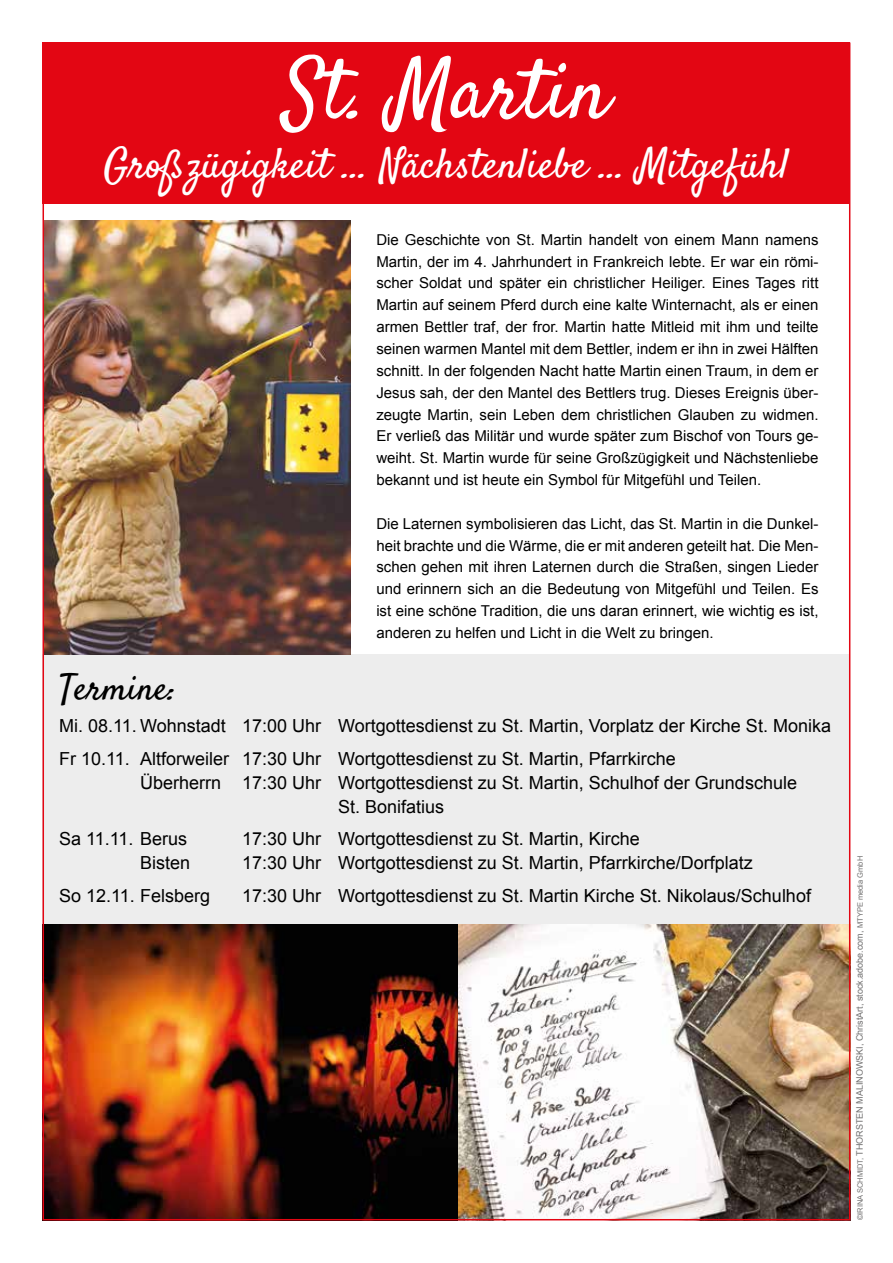
<style>
.page{position:relative;width:893px;height:1263px;background:#fff}
.page>*{position:absolute;margin:0;border:0;box-sizing:border-box;transform-origin:0 0}
.t1{font:84px "Satisfy";color:#fff}
.t2{font:42px "Satisfy";color:#fff}
.t3{font:36px "Satisfy";color:#000}
.t4{font:18px/32.5px "Arial";color:#000}
.t5{font:15px/21.9px "Arial";color:#000;text-align:justify}
.t6{font:9px "Arial";color:#706f6f}
.s1{font-size:7.5px}
</style>
<div class="page">
<div style="left:43px;top:655px;width:807px;height:272px;background:#ededed"></div>
<div style="left:43px;top:43px;width:807px;height:161px;background:#e30613"></div>
<img style="left:46px;top:220px;width:304px;height:434px">
<img style="left:457px;top:925px;width:390px;height:292px">
<img style="left:46px;top:925px;width:411px;height:292px">
<h1 class="t1" style="left:283px;top:38px;width:328px">St. Martin</h1>
<h2 class="t2" style="left:104px;top:138px;width:687px">Großzügigkeit … Nächstenliebe … Mitgefühl</h2>
<p class="t5" style="left:376px;top:229px;width:444px">Die Geschichte von St. Martin handelt von einem Mann namens Martin, der im 4. Jahrhundert in Frankreich lebte. Er war ein römi&shy;scher Soldat und später ein christlicher Heiliger. Eines Tages ritt Martin auf seinem Pferd durch eine kalte Winternacht, als er einen armen Bettler traf, der fror. Martin hatte Mitleid mit ihm und teilte seinen warmen Mantel mit dem Bettler, indem er ihn in zwei Hälften schnitt. In der folgenden Nacht hatte Martin einen Traum, in dem er Jesus sah, der den Mantel des Bettlers trug. Dieses Ereignis über&shy;zeugte Martin, sein Leben dem christlichen Glauben zu widmen.<br>Er verließ das Militär und wurde später zum Bischof von Tours ge&shy;weiht. St. Martin wurde für seine Großzügigkeit und Nächstenliebe bekannt und ist heute ein Symbol für Mitgefühl und Teilen.</p>
<p class="t5" style="left:376px;top:513px;width:444px">Die Laternen symbolisieren das Licht, das St. Martin in die Dunkel&shy;heit brachte und die Wärme, die er mit anderen geteilt hat. Die Men&shy;schen gehen mit ihren Laternen durch die Straßen, singen Lieder und erinnern sich an die Bedeutung von Mitgefühl und Teilen. Es ist eine schöne Tradition, die uns daran erinnert, wie wichtig es ist, anderen zu helfen und Licht in die Welt zu bringen.</p>
<h3 class="t3" style="left:59px;top:666px;width:119px">Termine:</h3>
<p class="t4" style="left:59px;top:710px;width:773px">Mi. 08.11. Wohnstadt 17:00 Uhr Wortgottesdienst zu St. Martin, Vorplatz der Kirche St. Monika<br>Fr 10.11. Altforweiler 17:30 Uhr Wortgottesdienst zu St. Martin, Pfarrkirche</p>
<p class="t4" style="left:338px;top:770px;width:460px;line-height:24px;text-indent:-198px">Überherrn 17:30 Uhr Wortgottesdienst zu St. Martin, Schulhof der Grundschule<br>St. Bonifatius</p>
<p class="t4" style="left:59px;top:823px;width:130px">Sa 11.11. Berus</p>
<p class="t4" style="left:242px;top:823px;width:399px">17:30 Uhr Wortgottesdienst zu St. Martin, Kirche</p>
<p class="t4" style="left:140px;top:846px;width:52px">Bisten</p>
<p class="t4" style="left:242px;top:846px;width:512px">17:30 Uhr Wortgottesdienst zu St. Martin, Pfarrkirche/Dorfplatz</p>
<p class="t4" style="left:59px;top:879px;width:153px">So 12.11. Felsberg</p>
<p class="t4" style="left:242px;top:879px;width:570px">17:30 Uhr Wortgottesdienst zu St. Martin Kirche St. Nikolaus/Schulhof</p>
<p class="t6" style="left:854px;top:1220px;width:366px;rotate:-90deg"><span class="s1">©IRINA SCHMIDT,</span> THORSTEN MALINOWSKI, ChristArt, stock.adobe.com, <span class="s1">MTYPE media GmbH</span></p>
</div>
